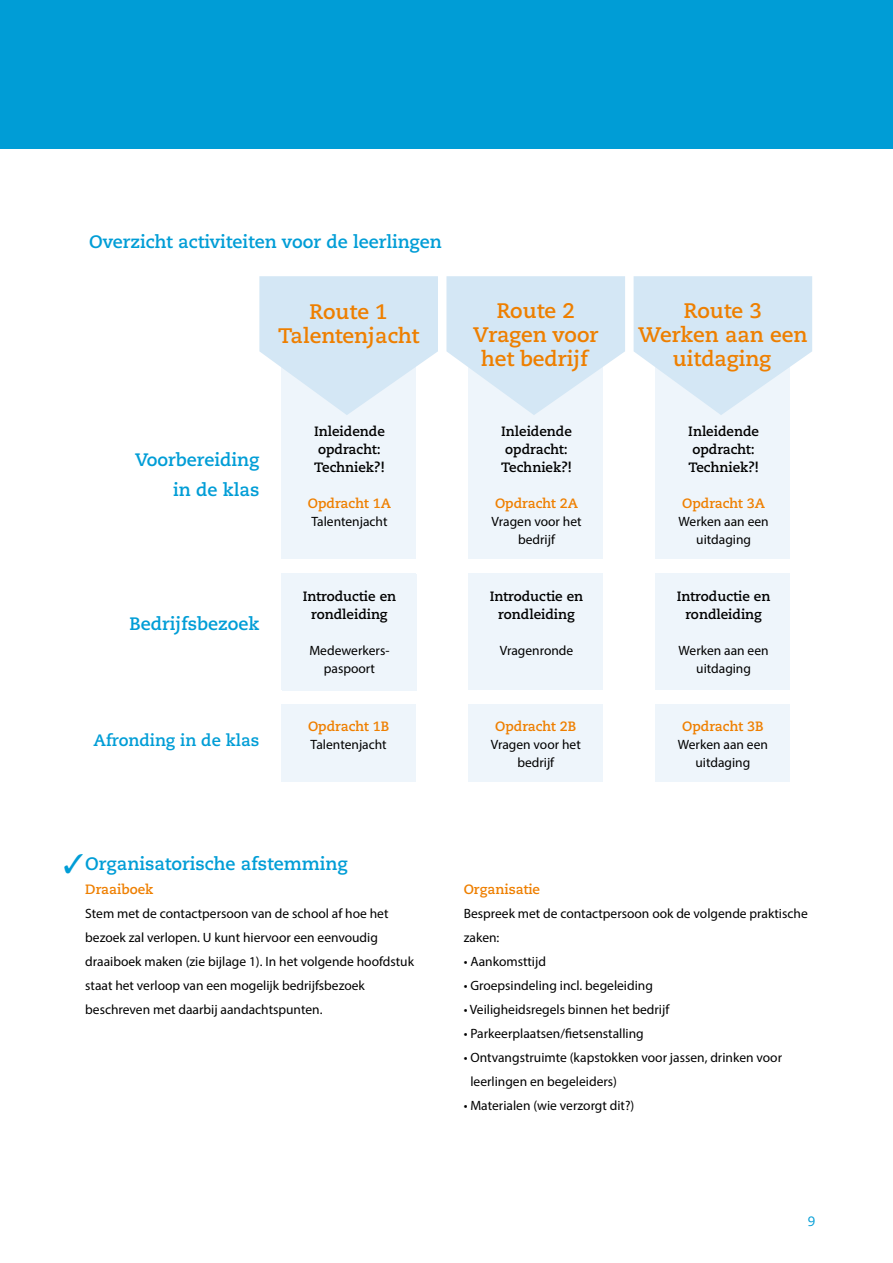
<style>
.page{position:relative;width:893px;height:1263px;background:#fff}
.page>*{position:absolute;margin:0;border:0;box-sizing:border-box;transform-origin:0 0}
.t1{font:700 21px/24px "Caecilia LT Pro 75";color:#ee7f00;text-align:center}
.t2{font:700 18px/30px "Caecilia LT Pro 75";color:#009dd6;text-align:right}
.t3{font:700 16.5px "Caecilia LT Pro 75";color:#009dd6}
.t4{font:13.5px/24px "Myriad Pro";color:#000;text-align:center}
.t5{font:700 13.5px/18px "Caecilia LT Pro 75";color:#000}
.t6{font:700 13.5px "Caecilia LT Pro 75";color:#ee7f00}
.t7{font:13.5px "Caecilia LT Pro 55 Roman";color:#009dd6}
</style>
<div class="page">
<div style="left:0;top:0;width:893px;height:149px;background:#009dd6"></div>
<div style="left:468px;top:573px;width:135px;height:116px;background:#eef5fb"></div>
<div style="left:656px;top:573px;width:134px;height:116px;background:#eef5fb"></div>
<div style="left:281px;top:704px;width:135px;height:78px;background:#eef5fb"></div>
<div style="left:468px;top:704px;width:135px;height:78px;background:#eef5fb"></div>
<div style="left:656px;top:704px;width:134px;height:78px;background:#eef5fb"></div>
<div style="left:281px;top:330px;width:135px;height:228px;background:#eef5fb"></div>
<div style="left:468px;top:330px;width:135px;height:228px;background:#eef5fb"></div>
<div style="left:656px;top:330px;width:134px;height:228px;background:#eef5fb"></div>
<svg style="left:259px;top:276px;width:179px;height:139px"></svg>
<svg style="left:446px;top:276px;width:179px;height:139px"></svg>
<svg style="left:634px;top:276px;width:178px;height:139px"></svg>
<div style="left:282px;top:574px;width:135px;height:116px;background:#eef5fb"></div>
<h2 class="t2" style="left:89px;top:226px;width:354px">Overzicht activiteiten voor de leerlingen</h2>
<h1 class="t1" style="left:278px;top:299px;width:142px">Route 1<br>Talentenjacht</h1>
<h1 class="t1" style="left:473px;top:299px;width:127px">Route 2<br>Vragen voor het bedrijf</h1>
<h1 class="t1" style="left:638px;top:298px;width:171px">Route 3<br>Werken aan een uitdaging</h1>
<h2 class="t2" style="left:135px;top:444px;width:126px">Voorbereiding in de klas</h2>
<h2 class="t2" style="left:129px;top:608px;width:132px">Bedrijfsbezoek</h2>
<p class="t3" style="left:93px;top:729px;width:167px">Afronding in de klas</p>
<p class="t5" style="left:314px;top:422px;width:72px">Inleidende opdracht:<br>Techniek?!</p>
<p class="t6" style="left:308px;top:494px;width:85px">Opdracht 1A</p>
<p class="t4" style="left:311px;top:509px;width:78px">Talentenjacht</p>
<p class="t5" style="left:303px;top:587px;width:95px;text-align:center">Introductie en rondleiding</p>
<p class="t4" style="left:309px;top:641px;width:82px;line-height:18px">Medewerkers&shy;paspoort</p>
<p class="t6" style="left:308px;top:717px;width:83px">Opdracht 1B</p>
<p class="t4" style="left:311px;top:732px;width:78px">Talentenjacht</p>
<p class="t5" style="left:501px;top:422px;width:72px">Inleidende opdracht:<br>Techniek?!</p>
<p class="t6" style="left:495px;top:494px;width:85px">Opdracht 2A</p>
<p class="t4" style="left:492px;top:512px;width:92px;line-height:18px">Vragen voor het bedrijf</p>
<p class="t5" style="left:490px;top:587px;width:95px;text-align:center">Introductie en rondleiding</p>
<p class="t4" style="left:500px;top:638px;width:75px">Vragenronde</p>
<p class="t6" style="left:495px;top:717px;width:83px">Opdracht 2B</p>
<p class="t4" style="left:491px;top:735px;width:92px;line-height:18px">Vragen voor het bedrijf</p>
<p class="t5" style="left:688px;top:422px;width:72px">Inleidende opdracht:<br>Techniek?!</p>
<p class="t6" style="left:682px;top:494px;width:85px">Opdracht 3A</p>
<p class="t4" style="left:679px;top:512px;width:92px;line-height:18px">Werken aan een uitdaging</p>
<p class="t5" style="left:677px;top:587px;width:95px;text-align:center">Introductie en rondleiding</p>
<p class="t4" style="left:679px;top:641px;width:92px;line-height:18px">Werken aan een uitdaging</p>
<p class="t6" style="left:682px;top:717px;width:83px">Opdracht 3B</p>
<p class="t4" style="left:678px;top:735px;width:92px;line-height:18px">Werken aan een uitdaging</p>
<h2 class="t2" style="left:85px;top:848px;width:264px">Organisatorische afstemming</h2>
<p class="t6" style="left:85px;top:880px;width:70px">Draaiboek</p>
<p class="t4" style="left:85px;top:901px;width:330px;text-align:left">Stem met de contactpersoon van de school af hoe het bezoek zal verlopen. U kunt hiervoor een eenvoudig draaiboek maken (zie bijlage 1). In het volgende hoofdstuk staat het verloop van een mogelijk bedrijfsbezoek beschreven met daarbij aandachtspunten.</p>
<p class="t6" style="left:464px;top:880px;width:78px">Organisatie</p>
<p class="t4" style="left:464px;top:901px;width:346px;text-align:left">Bespreek met de contactpersoon ook de volgende praktische zaken:</p>
<p class="t4" style="left:464px;top:949px;width:84px">• Aankomsttijd</p>
<p class="t4" style="left:464px;top:973px;width:191px">• Groepsindeling incl. begeleiding</p>
<p class="t4" style="left:464px;top:997px;width:207px">• Veiligheidsregels binnen het bedrijf</p>
<p class="t4" style="left:464px;top:1021px;width:182px">• Parkeerplaatsen/fietsenstalling</p>
<p class="t4" style="left:470px;top:1045px;width:313px;text-align:left;text-indent:-7px">• Ontvangstruimte (kapstokken voor jassen, drinken voor leerlingen en begeleiders)</p>
<p class="t4" style="left:464px;top:1093px;width:172px">• Materialen (wie verzorgt dit?)</p>
<p class="t7" style="left:808px;top:1212px;width:9px">9</p>
</div>
